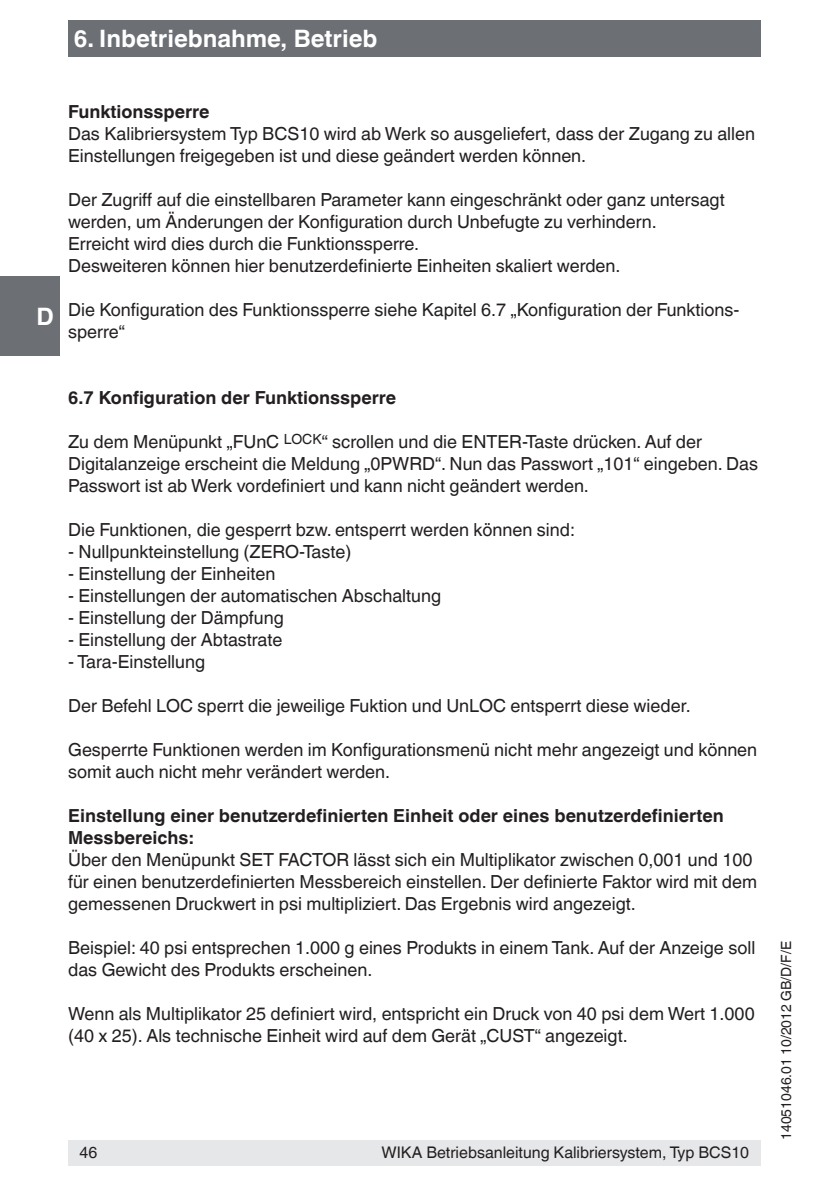
<style>
.page{position:relative;width:840px;height:1191px;background:#fff}
.page>*{position:absolute;margin:0;border:0;box-sizing:border-box;transform-origin:0 0}
.t1{font:700 24px "Helvetica World";color:#fff}
.t2{font:18px/22px "Helvetica World";color:#231f20}
.t3{font:700 18px/22px "Helvetica World";color:#231f20}
.t4{font:16px "Helvetica World";color:#231f20}
.t5{font:14px "Helvetica World";color:#231f20}
</style>
<div class="page">
<div style="left:68px;top:1140px;width:692px;height:25px;background:#e6e7e9"></div>
<div style="left:68px;top:20px;width:692px;height:37px;background:#6c6f74"></div>
<div style="left:0;top:277px;width:60px;height:79px;background:#6c6f74"></div>
<h1 class="t1" style="left:74px;top:25px;width:305px">6. Inbetriebnahme, Betrieb</h1>
<h1 class="t1" style="left:36px;top:303px;width:19px">D</h1>
<p class="t3" style="left:68px;top:101px;width:143px">Funktionssperre</p>
<p class="t2" style="left:68px;top:123px;width:688px">Das Kalibriersystem Typ BCS10 wird ab Werk so ausgeliefert, dass der Zugang zu allen<br>Einstellungen freigegeben ist und diese geändert werden können.</p>
<p class="t2" style="left:68px;top:189px;width:657px">Der Zugriff auf die einstellbaren Parameter kann eingeschränkt oder ganz untersagt werden, um Änderungen der Konfiguration durch Unbefugte zu verhindern.<br>Erreicht wird dies durch die Funktionssperre.<br>Desweiteren können hier benutzerdefinierte Einheiten skaliert werden.</p>
<p class="t2" style="left:68px;top:299px;width:672px">Die Konfiguration des Funktionssperre siehe Kapitel 6.7 „Konfiguration der Funktions&shy;sperre“</p>
<p class="t3" style="left:68px;top:387px;width:329px">6.7 Konfiguration der Funktionssperre</p>
<p class="t2" style="left:68px;top:431px;width:691px">Zu dem Menüpunkt „FUnC <sup>LOCK</sup>“ scrollen und die ENTER-Taste drücken. Auf der<br>Digitalanzeige erscheint die Meldung „0PWRD“. Nun das Passwort „101“ eingeben. Das<br>Passwort ist ab Werk vordefiniert und kann nicht geändert werden.</p>
<p class="t2" style="left:68px;top:519px;width:508px">Die Funktionen, die gesperrt bzw. entsperrt werden können sind:</p>
<p class="t2" style="left:68px;top:541px;width:285px">- Nullpunkteinstellung (ZERO-Taste)</p>
<p class="t2" style="left:68px;top:563px;width:208px">- Einstellung der Einheiten</p>
<p class="t2" style="left:68px;top:585px;width:374px">- Einstellungen der automatischen Abschaltung</p>
<p class="t2" style="left:68px;top:607px;width:217px">- Einstellung der Dämpfung</p>
<p class="t2" style="left:68px;top:629px;width:216px">- Einstellung der Abtastrate</p>
<p class="t2" style="left:68px;top:651px;width:138px">- Tara-Einstellung</p>
<p class="t2" style="left:68px;top:695px;width:624px">Der Befehl LOC sperrt die jeweilige Fuktion und UnLOC entsperrt diese wieder.</p>
<p class="t2" style="left:68px;top:739px;width:690px">Gesperrte Funktionen werden im Konfigurationsmenü nicht mehr angezeigt und können somit auch nicht mehr verändert werden.</p>
<p class="t3" style="left:68px;top:805px;width:657px">Einstellung einer benutzerdefinierten Einheit oder eines benutzerdefinierten<br>Messbereichs:</p>
<p class="t2" style="left:68px;top:849px;width:690px">Über den Menüpunkt SET FACTOR lässt sich ein Multiplikator zwischen 0,001 und 100 für einen benutzerdefinierten Messbereich einstellen. Der definierte Faktor wird mit dem gemessenen Druckwert in psi multipliziert. Das Ergebnis wird angezeigt.</p>
<p class="t2" style="left:68px;top:937px;width:688px">Beispiel: 40 psi entsprechen 1.000 g eines Produkts in einem Tank. Auf der Anzeige soll das Gewicht des Produkts erscheinen.</p>
<p class="t2" style="left:68px;top:1003px;width:687px">Wenn als Multiplikator 25 definiert wird, entspricht ein Druck von 40 psi dem Wert 1.000 (40 x 25). Als technische Einheit wird auf dem Gerät „CUST“ angezeigt.</p>
<p class="t4" style="left:79px;top:1143px;width:19px">46</p>
<p class="t4" style="left:381px;top:1143px;width:369px">WIKA Betriebsanleitung Kalibriersystem, Typ BCS10</p>
<p class="t5" style="left:777px;top:1140px;width:200px;rotate:-90deg">14051046.01 10/2012 GB/D/F/E</p>
</div>
